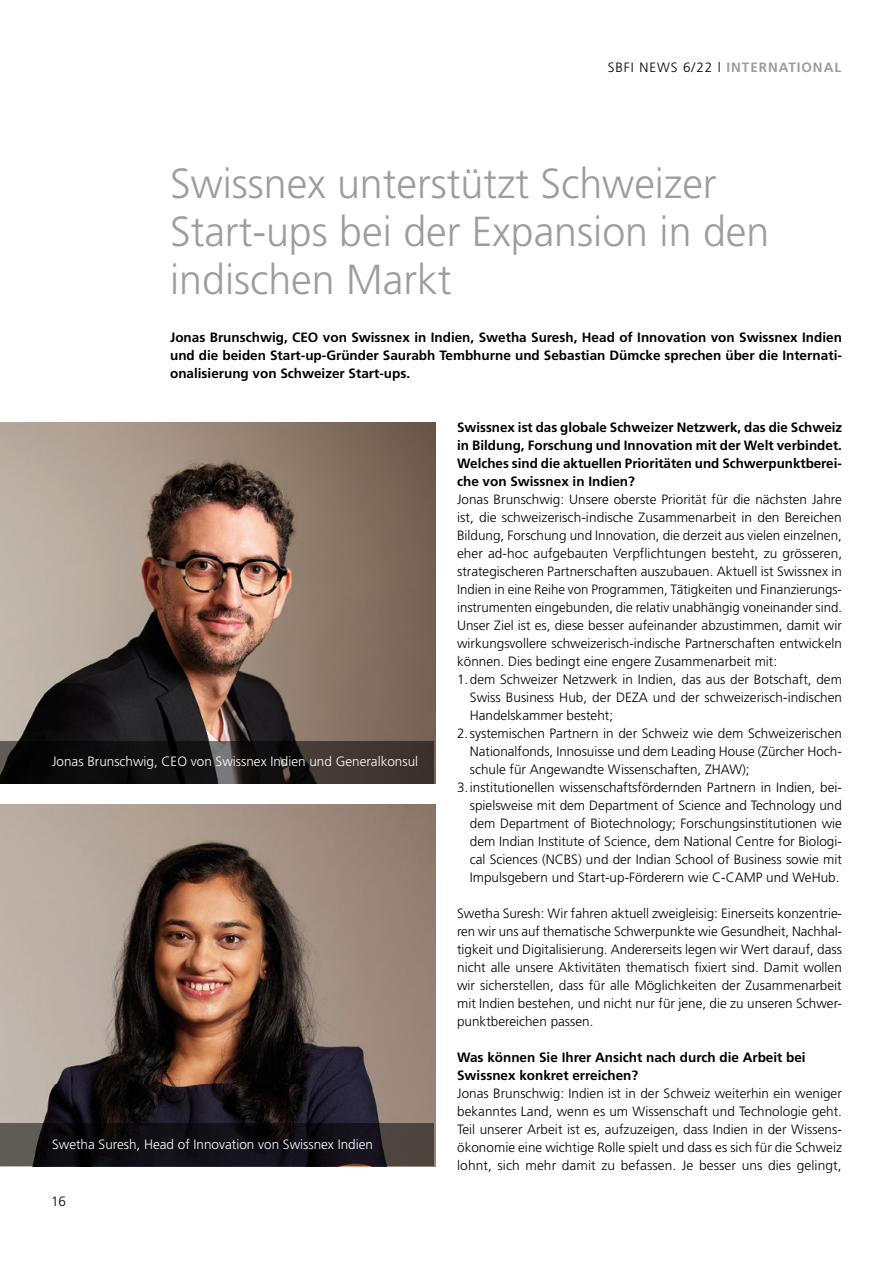
<style>
.page{position:relative;width:893px;height:1263px;background:#fff}
.page>*{position:absolute;margin:0;border:0;box-sizing:border-box;transform-origin:0 0}
.t1{font:300 42px/48px "Frutiger LT Std";color:#9d9d9c}
.t2{font:300 13.5px/18px "Frutiger LT Std";color:#000;text-align:justify}
.t3{font:700 13.5px/18px "Frutiger LT Std";color:#000;text-align:justify}
.t4{font:300 13.5px "Frutiger LT Std";color:#fff}
.t5{font:300 13.5px "Frutiger LT Std";letter-spacing:.07em;color:#000}
.s1{font-weight:700;color:#9d9d9c}
</style>
<div class="page">
<img style="left:0;top:422px;width:435px;height:361px">
<svg style="left:0;top:741px;width:434px;height:42px;background:#231f1d"></svg>
<img style="left:0;top:805px;width:435px;height:361px">
<svg style="left:0;top:1124px;width:434px;height:42px;background:#1d1a1e"></svg>
<p class="t5" style="left:608px;top:60px;width:235px">SBFI NEWS 6/22 l <span class="s1">INTERNATIONAL</span></p>
<h1 class="t1" style="left:170px;top:161px;width:601px">Swissnex unterstützt Schweizer<br>Start-ups bei der Expansion in den indischen Markt</h1>
<p class="t3" style="left:170px;top:328px;width:673px">Jonas Brunschwig, CEO von Swissnex in Indien, Swetha Suresh, Head of Innovation von Swissnex Indien und die beiden Start-up-Gründer Saurabh Tembhurne und Sebastian Dümcke sprechen über die Internati&shy;onalisierung von Schweizer Start-ups.</p>
<p class="t4" style="left:52px;top:754px;width:368px">Jonas Brunschwig, CEO von Swissnex Indien und Generalkonsul</p>
<p class="t4" style="left:52px;top:1137px;width:322px">Swetha Suresh, Head of Innovation von Swissnex Indien</p>
<p class="t2" style="left:51px;top:1193px;width:17px">16</p>
<p class="t3" style="left:457px;top:418px;width:387px">Swissnex ist das globale Schweizer Netzwerk, das die Schweiz in Bildung, Forschung und Innovation mit der Welt verbindet.<br>Welches sind die aktuellen Prioritäten und Schwerpunktberei&shy;che von Swissnex in Indien?</p>
<p class="t2" style="left:457px;top:491px;width:387px;text-align:left">Jonas Brunschwig: Unsere oberste Priorität für die nächsten Jahre ist, die schweizerisch-indische Zusammenarbeit in den Bereichen Bildung, Forschung und Innovation, die derzeit aus vielen einzelnen, eher ad-hoc aufgebauten Verpflichtungen besteht, zu grösseren, strategischeren Partnerschaften auszubauen. Aktuell ist Swissnex in Indien in eine Reihe von Programmen, Tätigkeiten und Finanzierungs&shy;instrumenten eingebunden, die relativ unabhängig voneinander sind.<br>Unser Ziel ist es, diese besser aufeinander abzustimmen, damit wir wirkungsvollere schweizerisch-indische Partnerschaften entwickeln können. Dies bedingt eine engere Zusammenarbeit mit:<br>1.dem Schweizer Netzwerk in Indien, das aus der Botschaft, dem</p>
<p class="t2" style="left:470px;top:689px;width:374px">Swiss Business Hub, der DEZA und der schweizerisch-indischen<br>Handelskammer besteht;</p>
<p class="t2" style="left:470px;top:725px;width:374px;text-indent:-13px">2.systemischen Partnern in der Schweiz wie dem Schweizerischen Nationalfonds, Innosuisse und dem Leading House (Zürcher Hoch&shy;schule für Angewandte Wissenschaften, ZHAW);</p>
<p class="t2" style="left:470px;top:779px;width:374px;text-indent:-13px">3.institutionellen wissenschaftsfördernden Partnern in Indien, bei&shy;spielsweise mit dem Department of Science and Technology und dem Department of Biotechnology; Forschungsinstitutionen wie dem Indian Institute of Science, dem National Centre for Biologi&shy;cal Sciences (NCBS) und der Indian School of Business sowie mit Impulsgebern und Start-up-Förderern wie C-CAMP und WeHub.</p>
<p class="t2" style="left:457px;top:905px;width:386px">Swetha Suresh: Wir fahren aktuell zweigleisig: Einerseits konzentrie&shy;ren wir uns auf thematische Schwerpunkte wie Gesundheit, Nachhal&shy;tigkeit und Digitalisierung. Andererseits legen wir Wert darauf, dass nicht alle unsere Aktivitäten thematisch fixiert sind. Damit wollen wir sicherstellen, dass für alle Möglichkeiten der Zusammenarbeit mit Indien bestehen, und nicht nur für jene, die zu unseren Schwer&shy;punktbereichen passen.</p>
<p class="t3" style="left:457px;top:1048px;width:350px">Was können Sie Ihrer Ansicht nach durch die Arbeit bei<br>Swissnex konkret erreichen?</p>
<p class="t2" style="left:457px;top:1085px;width:386px">Jonas Brunschwig: Indien ist in der Schweiz weiterhin ein weniger bekanntes Land, wenn es um Wissenschaft und Technologie geht.<br>Teil unserer Arbeit ist es, aufzuzeigen, dass Indien in der Wissens&shy;ökonomie eine wichtige Rolle spielt und dass es sich für die Schweiz lohnt, sich mehr damit zu befassen. Je besser uns dies gelingt,</p>
</div>
